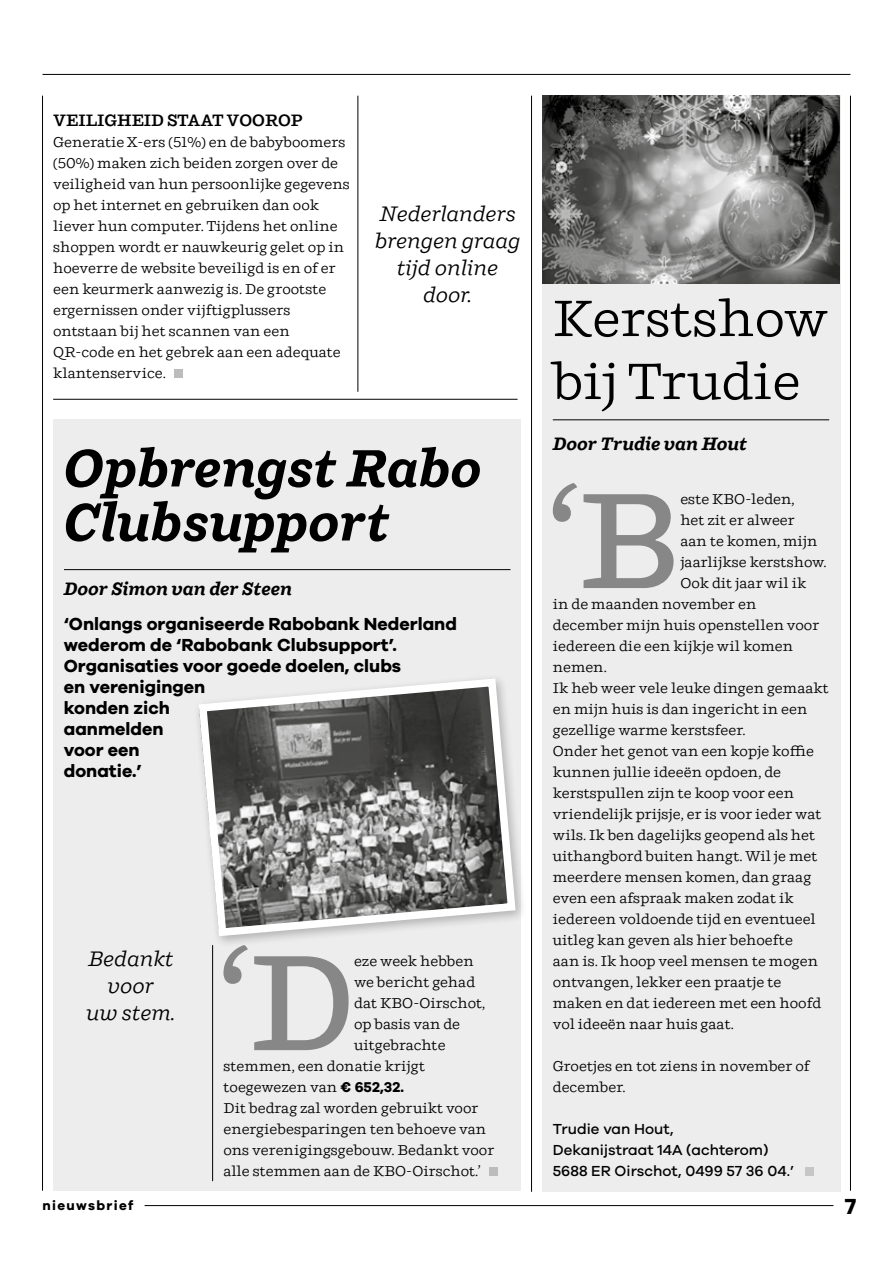
<style>
.page{position:relative;width:893px;height:1263px;background:#fff}
.page>*{position:absolute;margin:0;border:0;box-sizing:border-box;transform-origin:0 0}
.t1{font:500 136.05px "Ulises";color:#878787}
.t2{font:italic 700 52.5px/54px "Ulises";color:#000}
.t3{font:51px/63px "Ulises";color:#000}
.t4{font:700 22.5px "Galano Grotesque";color:#000}
.t5{font:italic 21px/27px "Ulises";color:#000;text-align:center}
.t6{font:700 18px/21px "Galano Grotesque";color:#000}
.t7{font:italic 700 18px "Ulises";color:#000}
.t8{font:600 16.5px "Ulises";color:#000}
.t9{font:500 15px/21px "Galano Grotesque";color:#000}
.t10{font:14.25px/21px "Ulises";color:#000}
.t11{font:700 13.5px "Galano Grotesque";letter-spacing:.1em;color:#000}
.s1{font-family:"Galano Grotesque";font-weight:700;font-size:14.7px}
</style>
<div class="page">
<hr style="left:145px;top:1205px;width:688px;height:1px;background:#000">
<hr style="left:850px;top:96px;width:1px;height:1095px;background:#000">
<hr style="left:42px;top:96px;width:1px;height:1095px;background:#000">
<hr style="left:43px;top:74px;width:807px;height:1px;background:#000">
<div style="left:175px;top:369px;width:8px;height:9px;background:#bcbcbc"></div>
<div style="left:542px;top:96px;width:298px;height:1096px;background:#ededed"></div>
<img style="left:542px;top:96px;width:298px;height:188px">
<hr style="left:553px;top:420px;width:276px;height:1px;background:#000">
<div style="left:805px;top:1167px;width:9px;height:9px;background:#c6c6c6"></div>
<hr style="left:531px;top:96px;width:1px;height:1096px;background:#000">
<div style="left:53px;top:420px;width:468px;height:771px;background:#ededed"></div>
<div style="left:489px;top:1167px;width:9px;height:9px;background:#bcbcbc"></div>
<hr style="left:212px;top:945px;width:1px;height:236px;background:#000">
<hr style="left:358px;top:96px;width:1px;height:296px;background:#000">
<hr style="left:64px;top:569px;width:446px;height:1px;background:#000">
<hr style="left:53px;top:399px;width:465px;height:1px;background:#000">
<div style="left:193px;top:673px;width:334px;height:275px;background:#000;opacity:.25"></div>
<svg style="left:195px;top:674px;width:325px;height:266px"></svg>
<p class="t8" style="left:53px;top:111px;width:251px">VEILIGHEID STAAT VOOROP</p>
<p class="t10" style="left:53px;top:132px;width:298px">Generatie X-ers (51%) en de babyboomers (50%) maken zich beiden zorgen over de veiligheid van hun persoonlijke gegevens op het internet en gebruiken dan ook liever hun computer. Tijdens het online shoppen wordt er nauwkeurig gelet op in hoeverre de website beveiligd is en of er een keurmerk aanwezig is. De grootste ergernissen onder vijftigplussers ontstaan bij het scannen van een QR-code en het gebrek aan een adequate klantenservice.</p>
<h3 class="t5" style="left:375px;top:201px;width:147px">Nederlanders brengen graag tijd online door.</h3>
<h2 class="t2" style="left:64px;top:443px;width:419px">Opbrengst Rabo<br>Clubsupport</h2>
<p class="t7" style="left:64px;top:578px;width:230px">Door Simon van der Steen</p>
<p class="t6" style="left:64px;top:613px;width:395px">‘Onlangs organiseerde Rabobank Nederland wederom de ‘Rabobank Clubsupport’.<br>Organisaties voor goede doelen, clubs<br>en verenigingen<br>konden zich<br>aanmelden<br>voor een<br>donatie.’</p>
<h3 class="t5" style="left:86px;top:946px;width:90px">Bedankt voor<br>uw stem.</h3>
<h1 class="t1" style="left:216px;top:923px;width:139px">‘D</h1>
<p class="t10" style="left:354px;top:951px;width:121px">eze week hebben</p>
<p class="t10" style="left:354px;top:972px;width:123px">we bericht gehad</p>
<p class="t10" style="left:354px;top:993px;width:133px">dat KBO-Oirschot,</p>
<p class="t10" style="left:354px;top:1014px;width:108px">op basis van de</p>
<p class="t10" style="left:354px;top:1035px;width:93px">uitgebrachte</p>
<p class="t10" style="left:223px;top:1056px;width:203px">stemmen, een donatie krijgt</p>
<p class="t10" style="left:223px;top:1077px;width:182px">toegewezen van <span class="s1">€ 652,32.</span></p>
<p class="t10" style="left:223px;top:1098px;width:257px">Dit bedrag zal worden gebruikt voor</p>
<p class="t10" style="left:223px;top:1119px;width:264px">energiebesparingen ten behoeve van</p>
<p class="t10" style="left:223px;top:1140px;width:272px">ons verenigingsgebouw. Bedankt voor</p>
<p class="t10" style="left:223px;top:1161px;width:259px">alle stemmen aan de KBO-Oirschot.’</p>
<h3 class="t3" style="left:553px;top:288px;width:277px">Kerstshow bij Trudie</h3>
<p class="t7" style="left:553px;top:433px;width:196px">Door Trudie van Hout</p>
<h1 class="t1" style="left:546px;top:461px;width:136px">‘B</h1>
<p class="t10" style="left:680px;top:489px;width:116px">este KBO-leden,</p>
<p class="t10" style="left:680px;top:510px;width:116px">het zit er alweer</p>
<p class="t10" style="left:680px;top:531px;width:139px">aan te komen, mijn</p>
<p class="t10" style="left:680px;top:552px;width:148px">jaarlijkse kerstshow.</p>
<p class="t10" style="left:680px;top:573px;width:128px">Ook dit jaar wil ik</p>
<p class="t10" style="left:553px;top:594px;width:205px">in de maanden november en</p>
<p class="t10" style="left:553px;top:615px;width:268px">december mijn huis openstellen voor</p>
<p class="t10" style="left:553px;top:636px;width:242px">iedereen die een kijkje wil komen</p>
<p class="t10" style="left:553px;top:657px;width:56px">nemen.</p>
<p class="t10" style="left:553px;top:678px;width:278px">Ik heb weer vele leuke dingen gemaakt</p>
<p class="t10" style="left:553px;top:699px;width:256px">en mijn huis is dan ingericht in een</p>
<p class="t10" style="left:553px;top:720px;width:194px">gezellige warme kerstsfeer.</p>
<p class="t10" style="left:553px;top:741px;width:263px">Onder het genot van een kopje koffie</p>
<p class="t10" style="left:553px;top:762px;width:230px">kunnen jullie ideeën opdoen, de</p>
<p class="t10" style="left:553px;top:783px;width:243px">kerstspullen zijn te koop voor een</p>
<p class="t10" style="left:553px;top:804px;width:270px">vriendelijk prijsje, er is voor ieder wat</p>
<p class="t10" style="left:553px;top:825px;width:264px">wils. Ik ben dagelijks geopend als het</p>
<p class="t10" style="left:553px;top:846px;width:266px">uithangbord buiten hangt. Wil je met</p>
<p class="t10" style="left:553px;top:867px;width:260px">meerdere mensen komen, dan graag</p>
<p class="t10" style="left:553px;top:888px;width:243px">even een afspraak maken zodat ik</p>
<p class="t10" style="left:553px;top:909px;width:264px">iedereen voldoende tijd en eventueel</p>
<p class="t10" style="left:553px;top:930px;width:242px">uitleg kan geven als hier behoefte</p>
<p class="t10" style="left:553px;top:951px;width:267px">aan is. Ik hoop veel mensen te mogen</p>
<p class="t10" style="left:553px;top:972px;width:230px">ontvangen, lekker een praatje te</p>
<p class="t10" style="left:553px;top:993px;width:270px">maken en dat iedereen met een hoofd</p>
<p class="t10" style="left:553px;top:1014px;width:183px">vol ideeën naar huis gaat.</p>
<p class="t10" style="left:553px;top:1056px;width:258px">Groetjes en tot ziens in november of december.</p>
<p class="t9" style="left:553px;top:1118px;width:243px">Trudie van Hout,<br>Dekanijstraat 14A (achterom)<br>5688 ER Oirschot, 0499 57 36 04.’</p>
<p class="t11" style="left:43px;top:1196px;width:92px">nieuwsbrief</p>
<h3 class="t4" style="left:845px;top:1193px;width:13px">7</h3>
</div>
